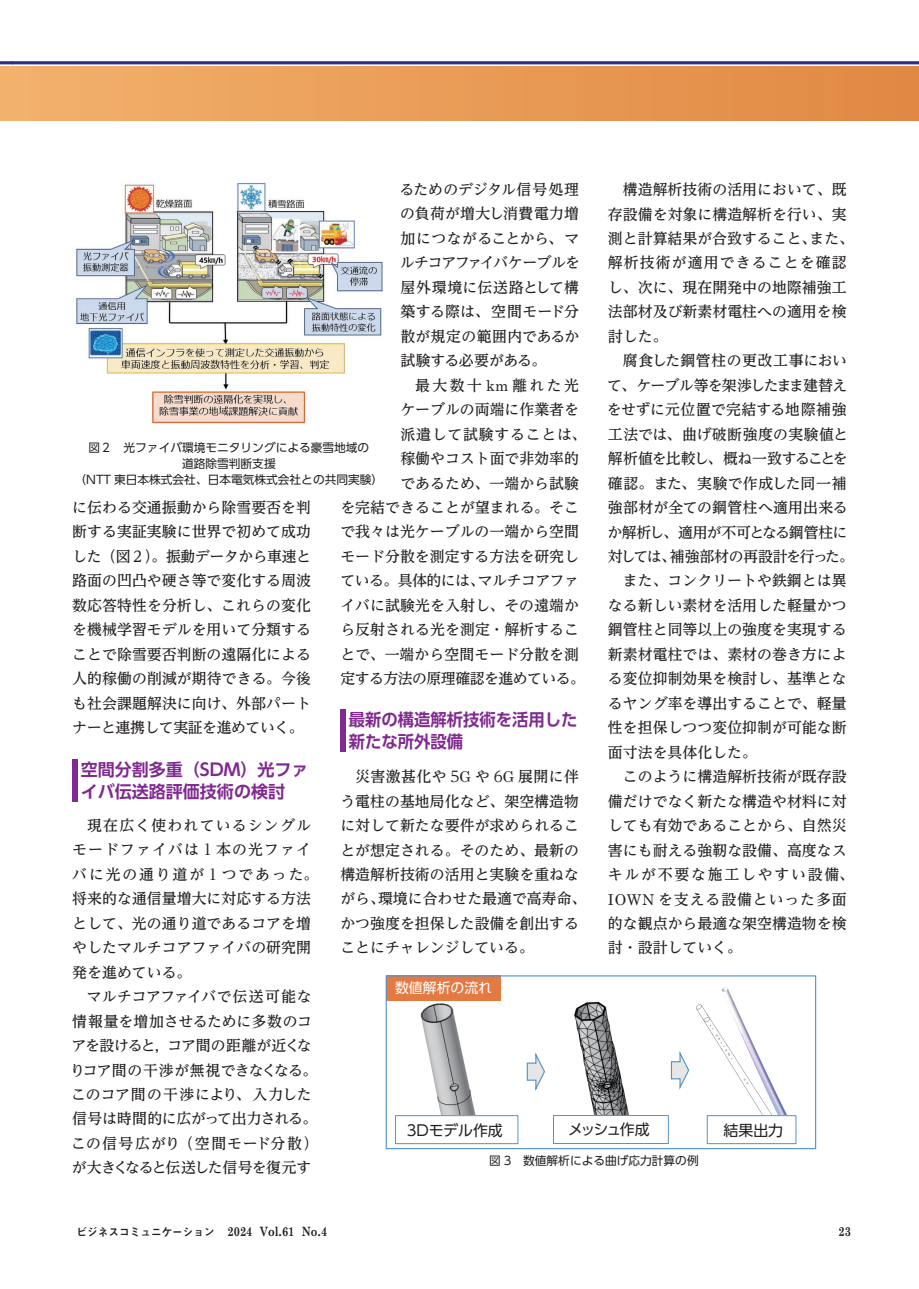
<style>
.page{position:relative;width:919px;height:1289px;background:#fff}
.page>*{position:absolute;margin:0;border:0;box-sizing:border-box;transform-origin:0 0}
.t1{font:700 16.95px/22.4px "UD Shin Go Pro De";color:#802990}
.t2{font:700 16.95px/22.4px "UD Shin Go Pro De";color:#802990;scale:.96 1}
.t3{font:500 14.85px/24.5px "UD Reimin Pro";color:#231f20}
.t4{font:500 14.85px "UD Reimin Pro";letter-spacing:-.055em;color:#231f20}
.t5{font:500 14.85px "UD Reimin Pro";letter-spacing:-.035em;color:#231f20}
.t6{font:500 14.85px "UD Reimin Pro";letter-spacing:-.04em;color:#231f20}
.t7{font:500 14.85px "UD Reimin Pro";letter-spacing:-.045em;color:#231f20}
.t8{font:14.85px "UD Shin Go Pro";color:#231f20}
.t9{font:500 14.85px "UD Reimin Pro";letter-spacing:.02em;color:#231f20}
.t10{font:500 14.85px "UD Reimin Pro";letter-spacing:.06em;color:#231f20}
.t11{font:500 14.85px "UD Reimin Pro";letter-spacing:.03em;color:#231f20}
.t12{font:500 14.85px "UD Reimin Pro";letter-spacing:.12em;color:#231f20}
.t13{font:500 14.85px "UD Reimin Pro";letter-spacing:.055em;color:#231f20}
.t14{font:500 14.85px "UD Reimin Pro";letter-spacing:.165em;color:#231f20}
.t15{font:13.8px "UD Shin Go Pro";color:#fff}
.t16{font:12.75px "Century Sb Bold SI";color:#231f20;scale:.85 1}
.t17{font:11.7px/15.9px "UD Shin Go Pro";color:#231f20;text-align:center}
.s1{font-family:"Century Sb SI";font-weight:400}
.s2{font-weight:400}
.s3{font-family:"Midashi Go Pro MB31";font-size:10.65px}
</style>
<div class="page">
<div style="left:0;top:66px;width:13px;height:55px;background:#f2b16d"></div>
<svg style="left:0;top:61px;width:13px;height:3px"></svg>
<div style="left:13px;top:66px;width:905px;height:55px;background:linear-gradient(to right,#f2b06c,#e08842)"></div>
<hr style="left:13px;top:61px;width:905px;height:3px;background:#303083">
<img style="left:420px;top:1003px;width:56px;height:112px">
<div style="left:395px;top:1115px;width:123px;height:29px;border:1px solid #5693c6"></div>
<img style="left:573px;top:1001px;width:56px;height:114px">
<div style="left:553px;top:1115px;width:115px;height:28px;border:1px solid #5693c6"></div>
<img style="left:696px;top:987px;width:101px;height:145px">
<div style="left:707px;top:1115px;width:88px;height:28px;background:#fff"></div>
<div style="left:706px;top:1115px;width:90px;height:29px;border:1px solid #5693c6"></div>
<svg style="left:670px;top:1051px;width:20px;height:39px"></svg>
<div style="left:386px;top:975px;width:115px;height:26px;background:#e47a42"></div>
<div style="left:385px;top:975px;width:431px;height:174px;border:1px solid #5693c6"></div>
<svg style="left:526px;top:1052px;width:19px;height:39px"></svg>
<img style="left:75px;top:182px;width:308px;height:242px">
<div style="left:72px;top:759px;width:5px;height:42px;background:#802990"></div>
<div style="left:340px;top:709px;width:5px;height:42px;background:#802990"></div>
<p class="t3" style="left:399px;top:177px;width:182px;text-align:justify">るためのデジタル信号処理の負荷が増大し消費電力増加につながることから、マルチコアファイバケーブルを屋外環境に伝送路として構築する際は、空間モード分散が規定の範囲内であるか試験する必要がある。</p>
<p class="t14" style="left:415px;top:373px;width:165px">最大数十<span class="s1">km</span>離れた光</p>
<p class="t3" style="left:400px;top:397px;width:180px">ケーブルの両端に作業者を</p>
<p class="t13" style="left:400px;top:422px;width:188px">派遣して試験することは、</p>
<p class="t3" style="left:400px;top:446px;width:180px">稼働やコスト面で非効率的</p>
<p class="t3" style="left:400px;top:470px;width:180px">であるため、一端から試験</p>
<p class="t3" style="left:340px;top:495px;width:240px">を完結できることが望まれる。そこ</p>
<p class="t3" style="left:340px;top:519px;width:240px">で我々は光ケーブルの一端から空間</p>
<p class="t3" style="left:340px;top:543px;width:240px">モード分散を測定する方法を研究し</p>
<p class="t5" style="left:340px;top:568px;width:240px">ている。具体的には、マルチコアファ</p>
<p class="t3" style="left:340px;top:592px;width:240px">イバに試験光を入射し、その遠端か</p>
<p class="t3" style="left:340px;top:617px;width:240px">ら反射される光を測定<span class="s2">・</span>解析するこ</p>
<p class="t3" style="left:340px;top:641px;width:240px">とで、一端から空間モード分散を測</p>
<p class="t5" style="left:340px;top:666px;width:246px">定する方法の原理確認を進めている。</p>
<p class="t3" style="left:608px;top:177px;width:247px;text-indent:15px">構造解析技術の活用において、既存設備を対象に構造解析を行い、実測と計算結果が合致すること、また、解析技術が適用できることを確認し、次に、現在開発中の地際補強工法部材及び新素材電柱への適用を検討した。</p>
<p class="t11" style="left:622px;top:348px;width:226px">腐食した鋼管柱の更改工事におい</p>
<p class="t4" style="left:607px;top:373px;width:242px">て、ケーブル等を架渉したまま建替え</p>
<p class="t3" style="left:606px;top:397px;width:241px">をせずに元位置で完結する地際補強</p>
<p class="t9" style="left:608px;top:422px;width:241px">工法では、曲げ破断強度の実験値と</p>
<p class="t6" style="left:608px;top:446px;width:241px">解析値を比較し、概ね一致することを</p>
<p class="t3" style="left:608px;top:470px;width:240px">確認。また、実験で作成した同一補</p>
<p class="t3" style="left:608px;top:495px;width:241px">強部材が全ての鋼管柱へ適用出来る</p>
<p class="t7" style="left:607px;top:520px;width:241px">か解析し、適用が不可となる鋼管柱に</p>
<p class="t4" style="left:608px;top:544px;width:247px">対しては、補強部材の再設計を行った。</p>
<p class="t3" style="left:622px;top:568px;width:225px">また、コンクリートや鉄鋼とは異</p>
<p class="t3" style="left:608px;top:592px;width:240px">なる新しい素材を活用した軽量かつ</p>
<p class="t3" style="left:608px;top:617px;width:240px">鋼管柱と同等以上の強度を実現する</p>
<p class="t3" style="left:608px;top:641px;width:240px">新素材電柱では、素材の巻き方によ</p>
<p class="t3" style="left:608px;top:666px;width:240px">る変位抑制効果を検討し、基準とな</p>
<p class="t3" style="left:608px;top:690px;width:240px">るヤング率を導出することで、軽量</p>
<p class="t3" style="left:608px;top:715px;width:240px">性を担保しつつ変位抑制が可能な断</p>
<p class="t3" style="left:608px;top:739px;width:150px">面寸法を具体化した。</p>
<p class="t3" style="left:622px;top:764px;width:225px">このように構造解析技術が既存設</p>
<p class="t3" style="left:608px;top:788px;width:240px">備だけでなく新たな構造や材料に対</p>
<p class="t3" style="left:608px;top:812px;width:240px">しても有効であることから、自然災</p>
<p class="t3" style="left:608px;top:837px;width:240px">害にも耐える強靭な設備、高度なス</p>
<p class="t12" style="left:608px;top:862px;width:248px">キルが不要な施工しやすい設備、</p>
<p class="t10" style="left:608px;top:886px;width:240px"><span class="s1">IOWN</span> を支える設備といった多面</p>
<p class="t3" style="left:608px;top:910px;width:240px">的な観点から最適な架空構造物を検</p>
<p class="t3" style="left:608px;top:935px;width:135px">討<span class="s2">・</span>設計していく。</p>
<p class="t17" style="left:75px;top:439px;width:310px">図２　光ファイバ環境モニタリングによる豪雪地域の<br>道路除雪判断支援<br>（NTT 東日本株式会社、日本電気株式会社との共同実験）</p>
<p class="t3" style="left:72px;top:494px;width:240px;text-align:justify">に伝わる交通振動から除雪要否を判断する実証実験に世界で初めて成功した（図２）。振動データから車速と路面の凹凸や硬さ等で変化する周波数応答特性を分析し、これらの変化を機械学習モデルを用いて分類することで除雪要否判断の遠隔化による人的稼働の削減が期待できる。今後も社会課題解決に向け、外部パートナーと連携して実証を進めていく。</p>
<p class="t2" style="left:349px;top:707px;width:240px">最新の構造解析技術を活用した新たな所外設備</p>
<p class="t1" style="left:81px;top:757px;width:229px">空間分割多重（SDM）光ファイバ伝送路評価技術の検討</p>
<p class="t3" style="left:340px;top:764px;width:247px;text-indent:15px">災害激甚化や <span class="s2">5</span><span class="s1">G</span> や <span class="s2">6</span><span class="s1">G</span> 展開に伴う電柱の基地局化など、架空構造物に対して新たな要件が求められることが想定される。そのため、最新の構造解析技術の活用と実験を重ねながら、環境に合わせた最適で高寿命、かつ強度を担保した設備を創出することにチャレンジしている。</p>
<p class="t3" style="left:72px;top:812px;width:247px;text-indent:15px">現在広く使われているシングルモードファイバは <span class="s2">1</span> 本の光ファイバに光の通り道が <span class="s2">1</span> つであった。将来的な通信量増大に対応する方法として、光の通り道であるコアを増やしたマルチコアファイバの研究開発を進めている。</p>
<p class="t3" style="left:70px;top:983px;width:249px;text-indent:16px">マルチコアファイバで伝送可能な情報量を増加させるために多数のコアを設けると，コア間の距離が近くなりコア間の干渉が無視できなくなる。このコア間の干渉により、入力した信号は時間的に広がって出力される。この信号広がり（空間モード分散）が大きくなると伝送した信号を復元す</p>
<p class="t15" style="left:395px;top:976px;width:99px">数値解析の流れ</p>
<p class="t8" style="left:406px;top:1118px;width:98px">3Dモデル作成</p>
<p class="t8" style="left:568px;top:1117px;width:83px">メッシュ作成</p>
<p class="t8" style="left:723px;top:1117px;width:61px">結果出力</p>
<p class="t17" style="left:489px;top:1152px;width:211px">図 3　数値解析による曲げ応力計算の例</p>
<p class="t16" style="left:77px;top:1221px;width:296px"><span class="s3">ビジネスコミュニケーション</span> 2024 Vol.61 No.4</p>
<p class="t16" style="left:838px;top:1221px;width:16px">23</p>
</div>
